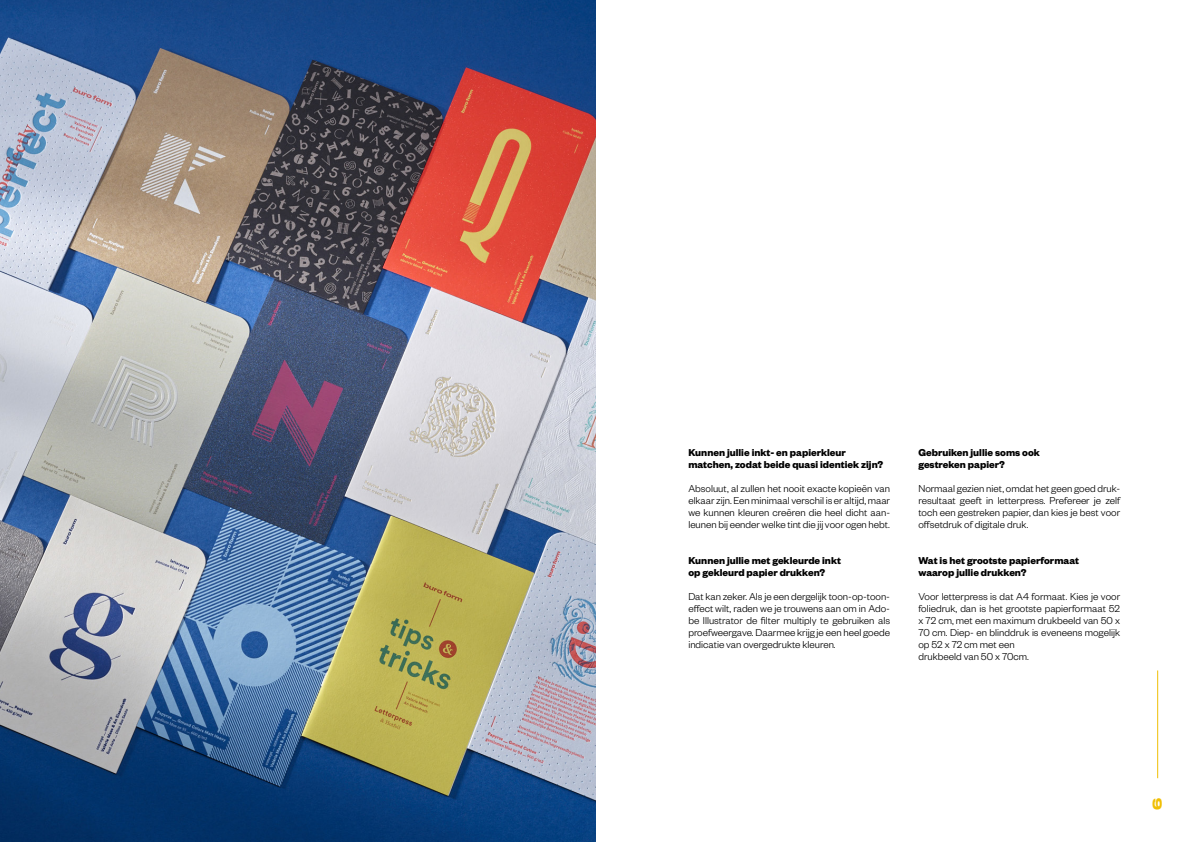
<style>
.page{position:relative;width:1191px;height:842px;background:#fff}
.page>*{position:absolute;margin:0;border:0;box-sizing:border-box;transform-origin:0 0}
.t1{font:500 12px "Druk Wide";color:#f0bf05}
.t2{font:300 11px/12px "Founders Grotesk";color:#000;text-align:justify}
.t3{font:700 11px/12px "Founders Grotesk";color:#000}
</style>
<div class="page">
<hr style="left:1157px;top:670px;width:1px;height:108px;background:#f0bf05">
<img style="left:0;top:0;width:595px;height:842px">
<p class="t3" style="left:688px;top:446px;width:196px">Kunnen jullie inkt- en papierkleur matchen, zodat beide quasi identiek zijn?</p>
<p class="t2" style="left:688px;top:482px;width:203px">Absoluut, al zullen het nooit exacte kopieën van elkaar zijn. Een minimaal verschil is er altijd, maar we kunnen kleuren creëren die heel dicht aan&shy;leunen bij eender welke tint die jij voor ogen hebt.</p>
<p class="t3" style="left:688px;top:554px;width:154px">Kunnen jullie met gekleurde inkt op gekleurd papier drukken?</p>
<p class="t2" style="left:688px;top:590px;width:203px">Dat kan zeker. Als je een dergelijk toon-op-toon&shy;effect wilt, raden we je trouwens aan om in Ado&shy;be Illustrator de filter multiply te gebruiken als proefweergave. Daarmee krijg je een heel goede indicatie van overgedrukte kleuren.</p>
<p class="t3" style="left:918px;top:446px;width:123px">Gebruiken jullie soms ook gestreken papier?</p>
<p class="t2" style="left:918px;top:482px;width:203px">Normaal gezien niet, omdat het geen goed druk&shy;resultaat geeft in letterpress. Prefereer je zelf toch een gestreken papier, dan kies je best voor offsetdruk of digitale druk.</p>
<p class="t3" style="left:918px;top:554px;width:162px">Wat is het grootste papierformaat waarop jullie drukken?</p>
<p class="t2" style="left:918px;top:590px;width:203px;text-align:left">Voor letterpress is dat A4 formaat. Kies je voor foliedruk, dan is het grootste papierformaat 52 x 72 cm, met een maximum drukbeeld van 50 x 70 cm. Diep- en blinddruk is eveneens mogelijk op 52 x 72 cm met een<br>drukbeeld van 50 x 70cm.</p>
<p class="t1" style="left:1167px;top:798px;width:13px;rotate:90deg">9</p>
</div>
